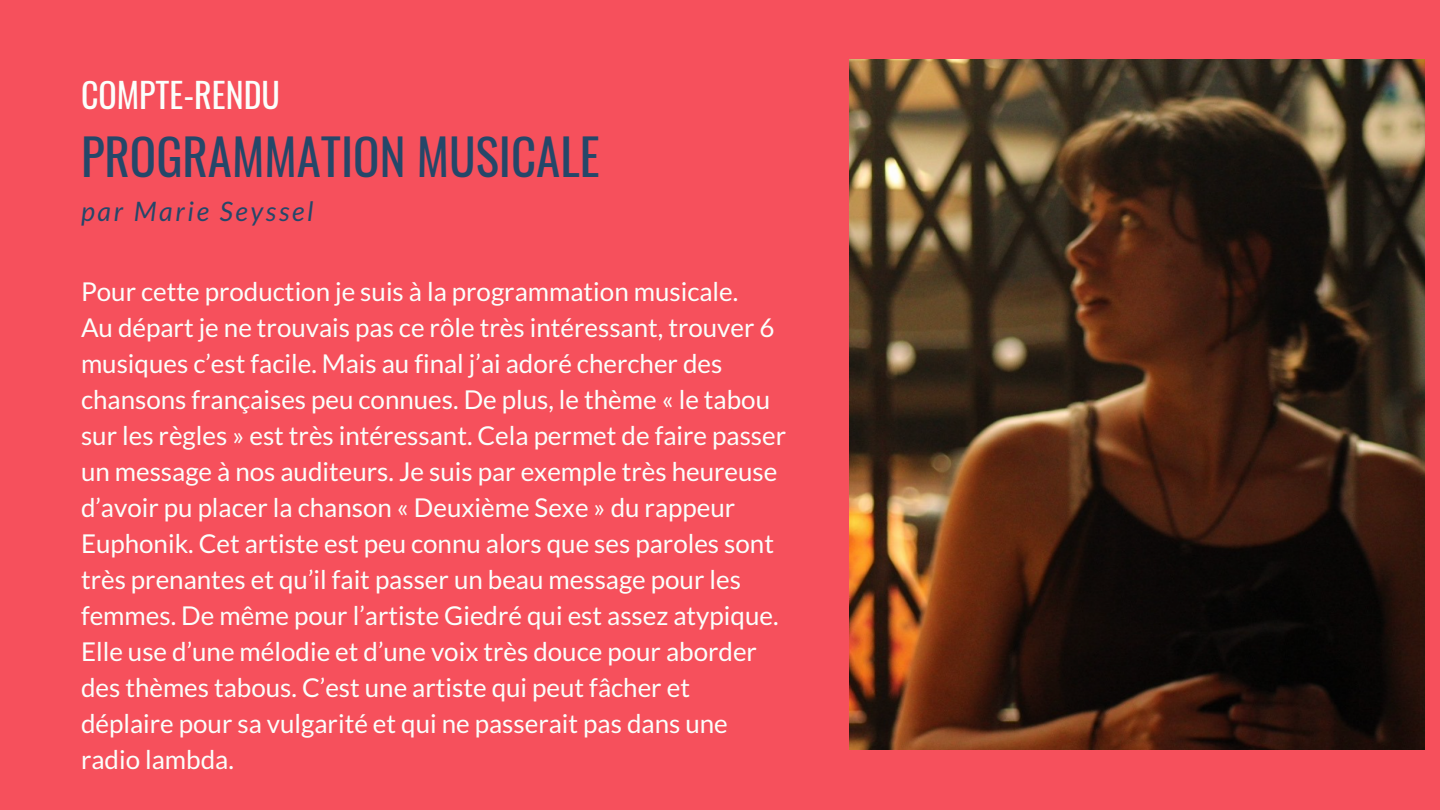
<style>
.page{position:relative;width:1440px;height:810px;background:#f6505c}
.page>*{position:absolute;margin:0;border:0;box-sizing:border-box;transform-origin:0 0}
.t1{font:49px "Oswald";color:#254769}
.t2{font:34px "Oswald";color:#fbfffc}
.t3{font:italic 26.8px "Lato";letter-spacing:.1em;color:#254769}
.t4{font:25.9px/36px "Lato";color:#fbfffc}
</style>
<div class="page">
<img style="left:849px;top:60px;width:575px;height:690px">
<p class="t2" style="left:81px;top:68px;width:201px">COMPTE-RENDU</p>
<p class="t1" style="left:81px;top:119px;width:520px">PROGRAMMATION MUSICALE</p>
<p class="t3" style="left:81px;top:195px;width:234px">par Marie Seyssel</p>
<p class="t4" style="left:81px;top:273px;width:659px">Pour cette production je suis à la programmation musicale.</p>
<p class="t4" style="left:81px;top:309px;width:707px">Au départ je ne trouvais pas ce rôle très intéressant, trouver 6 musiques c’est facile. Mais au final j’ai adoré chercher des chansons françaises peu connues. De plus, le thème « le tabou sur les règles » est très intéressant. Cela permet de faire passer un message à nos auditeurs. Je suis par exemple très heureuse d’avoir pu placer la chanson « Deuxième Sexe » du rappeur Euphonik. Cet artiste est peu connu alors que ses paroles sont très prenantes et qu’il fait passer un beau message pour les femmes. De même pour l’artiste Giedré qui est assez atypique.<br>Elle use d’une mélodie et d’une voix très douce pour aborder des thèmes tabous. C’est une artiste qui peut fâcher et déplaire pour sa vulgarité et qui ne passerait pas dans une radio lambda.</p>
</div>
